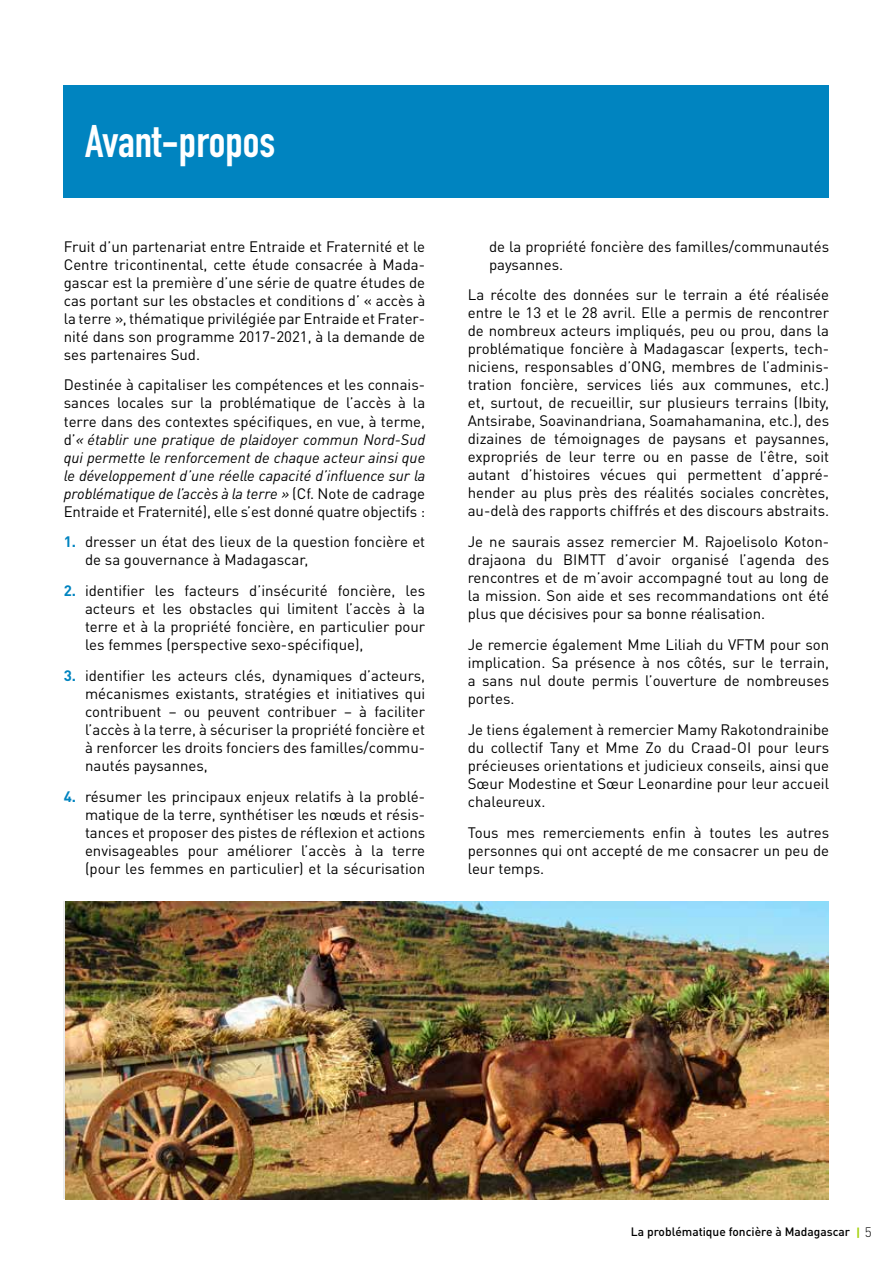
<style>
.page{position:relative;width:893px;height:1263px;background:#fff}
.page>*{position:absolute;margin:0;border:0;box-sizing:border-box;transform-origin:0 0}
.t1{font:700 45px "DIN Condensed";color:#fff}
.t2{font:15px/18px "DIN Pro";color:#000;text-align:justify}
.t3{font:500 12px "DIN Pro";color:#000}
.s1{font-style:italic}
.s2{font-weight:700;color:#0084c0}
.s3{font-weight:700;color:#a3d109}
.s4{font-weight:300;font-size:13.5px}
</style>
<div class="page">
<img style="left:66px;top:901px;width:762px;height:298px">
<div style="left:64px;top:85px;width:765px;height:113px;background:#0084c0"></div>
<h1 class="t1" style="left:85px;top:111px;width:192px">Avant-propos</h1>
<p class="t2" style="left:64px;top:236px;width:363px">Fruit d’un partenariat entre Entraide et Fraternité et le Centre tricontinental, cette étude consacrée à Mada&shy;gascar est la première d’une série de quatre études de cas portant sur les obstacles et conditions d’ « accès à la terre », thématique privilégiée par Entraide et Frater&shy;nité dans son programme 2017-2021, à la demande de ses partenaires Sud.</p>
<p class="t2" style="left:64px;top:375px;width:363px">Destinée à capitaliser les compétences et les connais&shy;sances locales sur la problématique de l’accès à la terre dans des contextes spécifiques, en vue, à terme, d’<span class="s1">« établir une pratique de plaidoyer commun Nord-Sud qui permette le renforcement de chaque acteur ainsi que le développement d’une réelle capacité d’influence sur la problématique de l’accès à la terre »</span> (Cf. Note de cadrage Entraide et Fraternité), elle s’est donné quatre objectifs :</p>
<p class="t2" style="left:85px;top:531px;width:342px;text-indent:-21px"><span class="s2">1.</span> dresser un état des lieux de la question foncière et de sa gouvernance à Madagascar,</p>
<p class="t2" style="left:85px;top:580px;width:342px;text-indent:-21px"><span class="s2">2.</span> identifier les facteurs d’insécurité foncière, les acteurs et les obstacles qui limitent l’accès à la terre et à la propriété foncière, en particulier pour les femmes (perspective sexo-spécifique),</p>
<p class="t2" style="left:85px;top:665px;width:342px;text-indent:-21px"><span class="s2">3.</span> identifier les acteurs clés, dynamiques d’acteurs, mécanismes existants, stratégies et initiatives qui contribuent – ou peuvent contribuer – à faciliter l’accès à la terre, à sécuriser la propriété foncière et à renforcer les droits fonciers des familles/commu&shy;nautés paysannes,</p>
<p class="t2" style="left:85px;top:786px;width:342px;text-indent:-21px"><span class="s2">4.</span> résumer les principaux enjeux relatifs à la problé&shy;matique de la terre, synthétiser les nœuds et résis&shy;tances et proposer des pistes de réflexion et actions envisageables pour améliorer l’accès à la terre (pour les femmes en particulier) et la sécurisation</p>
<p class="t2" style="left:489px;top:236px;width:342px">de la propriété foncière des familles/communautés paysannes.</p>
<p class="t2" style="left:468px;top:285px;width:363px">La récolte des données sur le terrain a été réalisée entre le 13 et le 28 avril. Elle a permis de rencontrer de nombreux acteurs impliqués, peu ou prou, dans la problématique foncière à Madagascar (experts, tech&shy;niciens, responsables d’ONG, membres de l’adminis&shy;tration foncière, services liés aux communes, etc.) et, surtout, de recueillir, sur plusieurs terrains (Ibity, Antsirabe, Soavinandriana, Soamahamanina, etc.), des dizaines de témoignages de paysans et paysannes, expropriés de leur terre ou en passe de l’être, soit autant d’histoires vécues qui permettent d’appré&shy;hender au plus près des réalités sociales concrètes, au-delà des rapports chiffrés et des discours abstraits.</p>
<p class="t2" style="left:468px;top:531px;width:363px">Je ne saurais assez remercier M. Rajoelisolo Koton&shy;drajaona du BIMTT d’avoir organisé l’agenda des rencontres et de m’avoir accompagné tout au long de la mission. Son aide et ses recommandations ont été plus que décisives pour sa bonne réalisation.</p>
<p class="t2" style="left:468px;top:634px;width:363px">Je remercie également Mme Liliah du VFTM pour son implication. Sa présence à nos côtés, sur le terrain, a sans nul doute permis l’ouverture de nombreuses portes.</p>
<p class="t2" style="left:468px;top:719px;width:363px">Je tiens également à remercier Mamy Rakotondrainibe du collectif Tany et Mme Zo du Craad-OI pour leurs précieuses orientations et judicieux conseils, ainsi que Sœur Modestine et Sœur Leonardine pour leur accueil chaleureux.</p>
<p class="t2" style="left:468px;top:822px;width:363px">Tous mes remerciements enfin à toutes les autres personnes qui ont accepté de me consacrer un peu de leur temps.</p>
<p class="t3" style="left:631px;top:1222px;width:242px">La problématique foncière à Madagascar <span class="s3">|</span> <span class="s4">5</span></p>
</div>
